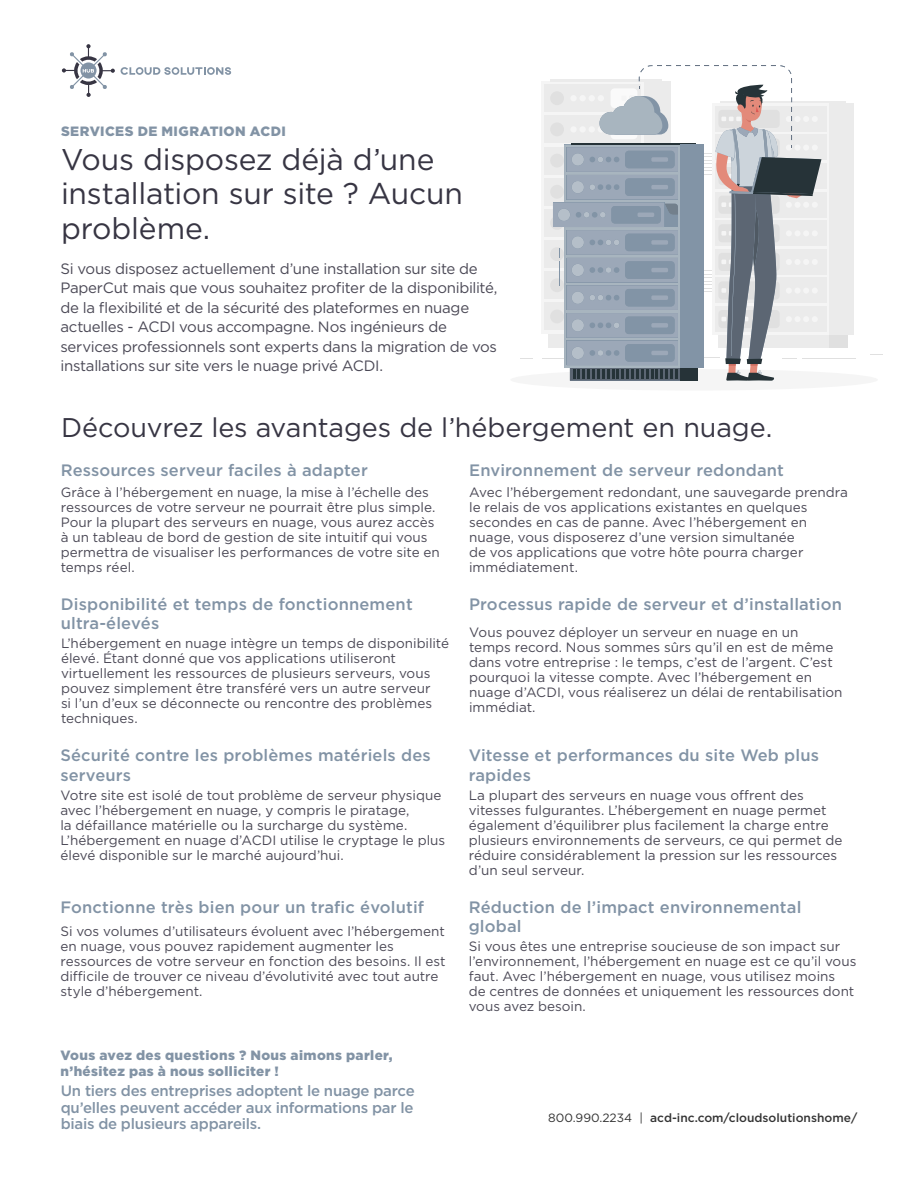
<style>
.page{position:relative;width:918px;height:1188px;background:#fff}
.page>*{position:absolute;margin:0;border:0;box-sizing:border-box;transform-origin:0 0}
.t1{font:30px/34.5px "Gotham";letter-spacing:-.005em;color:#373543}
.t2{font:27px "Gotham";letter-spacing:-.005em;color:#373543}
.t3{font:500 16.5px/19.8px "Gotham HTF";letter-spacing:.01em;color:#8293a5}
.t4{font:15px/19.5px "Gotham";letter-spacing:-.02em;color:#4b4956}
.t5{font:500 15px/16.5px "Gotham HTF";letter-spacing:-.015em;color:#8293a5;text-align:justify}
.t6{font:13.5px/15px "Gotham";color:#4b4956}
.t7{font:900 13.5px/16.2px "Gotham HTF";letter-spacing:.03em;color:#8293a5}
.t8{font:500 12px "Gotham HTF";color:#333}
.s1{font-family:"Gotham";font-weight:400}
</style>
<div class="page">
<hr style="left:543px;top:359px;width:46px;height:1px;background:#e0e0e0">
<hr style="left:802px;top:359px;width:54px;height:1px;background:#e0e0e0">
<div style="left:548px;top:333px;width:96px;height:15px;background:#ebebeb"></div>
<div style="left:542px;top:81px;width:102px;height:252px;background:#f5f5f5"></div>
<div style="left:545px;top:84px;width:96px;height:28px;background:#ebebeb"></div>
<div style="left:545px;top:303px;width:96px;height:27px;background:#ebebeb"></div>
<div style="left:545px;top:271px;width:96px;height:28px;background:#ebebeb"></div>
<div style="left:545px;top:240px;width:96px;height:28px;background:#ebebeb"></div>
<div style="left:545px;top:209px;width:96px;height:28px;background:#ebebeb"></div>
<div style="left:545px;top:178px;width:96px;height:28px;background:#ebebeb"></div>
<div style="left:545px;top:147px;width:96px;height:27px;background:#ebebeb"></div>
<div style="left:545px;top:116px;width:96px;height:27px;background:#ebebeb"></div>
<div style="left:718px;top:335px;width:111px;height:13px;background:#ebebeb"></div>
<div style="left:829px;top:335px;width:19px;height:13px;background:#e0e0e0"></div>
<div style="left:712px;top:103px;width:117px;height:232px;background:#f5f5f5"></div>
<hr style="left:720px;top:101px;width:126px;height:2px;background:#ebebeb">
<div style="left:829px;top:103px;width:25px;height:232px;background:#ebebeb"></div>
<div style="left:715px;top:106px;width:111px;height:26px;background:#ebebeb"></div>
<div style="left:715px;top:306px;width:111px;height:26px;background:#ebebeb"></div>
<div style="left:715px;top:278px;width:111px;height:25px;background:#ebebeb"></div>
<div style="left:715px;top:249px;width:111px;height:26px;background:#ebebeb"></div>
<div style="left:715px;top:221px;width:111px;height:25px;background:#ebebeb"></div>
<div style="left:715px;top:192px;width:111px;height:25px;background:#ebebeb"></div>
<div style="left:715px;top:163px;width:111px;height:26px;background:#ebebeb"></div>
<div style="left:715px;top:135px;width:111px;height:25px;background:#ebebeb"></div>
<div style="left:510px;top:369px;width:368px;height:22px;background:#f5f5f5;border-radius:50%"></div>
<svg style="left:549px;top:65px;width:272px;height:316px"></svg>
<svg style="left:62px;top:44px;width:53px;height:53px"></svg>
<svg style="left:121px;top:67px;width:110px;height:8px"></svg>
<p class="t7" style="left:61px;top:123px;width:226px">SERVICES DE MIGRATION ACDI</p>
<h1 class="t1" style="left:61px;top:141px;width:403px">Vous disposez déjà d’une installation sur site ? Aucun problème.</h1>
<p class="t4" style="left:60px;top:259px;width:438px">Si vous disposez actuellement d’une installation sur site de PaperCut mais que vous souhaitez profiter de la disponibilité, de la flexibilité et de la sécurité des plateformes en nuage actuelles - ACDI vous accompagne. Nos ingénieurs de services professionnels sont experts dans la migration de vos installations sur site vers le nuage privé ACDI.</p>
<h2 class="t2" style="left:61px;top:411px;width:713px">Découvrez les avantages de l’hébergement en nuage.</h2>
<p class="t3" style="left:61px;top:460px;width:309px">Ressources serveur faciles à adapter</p>
<p class="t3" style="left:469px;top:460px;width:316px">Environnement de serveur redondant</p>
<p class="t6" style="left:61px;top:484px;width:381px">Grâce à l’hébergement en nuage, la mise à l’échelle des ressources de votre serveur ne pourrait être plus simple.<br>Pour la plupart des serveurs en nuage, vous aurez accès à un tableau de bord de gestion de site intuitif qui vous permettra de visualiser les performances de votre site en temps réel.</p>
<p class="t3" style="left:61px;top:593px;width:354px">Disponibilité et temps de fonctionnement ultra-élevés</p>
<p class="t6" style="left:61px;top:636px;width:390px">L’hébergement en nuage intègre un temps de disponibilité élevé. Étant donné que vos applications utiliseront virtuellement les ressources de plusieurs serveurs, vous pouvez simplement être transféré vers un autre serveur<br>si l’un d’eux se déconnecte ou rencontre des problèmes techniques.</p>
<p class="t3" style="left:60px;top:745px;width:372px">Sécurité contre les problèmes matériels des serveurs</p>
<p class="t6" style="left:60px;top:787px;width:386px">Votre site est isolé de tout problème de serveur physique avec l’hébergement en nuage, y compris le piratage,<br>la défaillance matérielle ou la surcharge du système.<br>L’hébergement en nuage d’ACDI utilise le cryptage le plus élevé disponible sur le marché aujourd’hui.</p>
<p class="t3" style="left:60px;top:897px;width:365px">Fonctionne très bien pour un trafic évolutif</p>
<p class="t6" style="left:60px;top:924px;width:387px">Si vos volumes d’utilisateurs évoluent avec l’hébergement en nuage, vous pouvez rapidement augmenter les ressources de votre serveur en fonction des besoins. Il est difficile de trouver ce niveau d’évolutivité avec tout autre style d’hébergement.</p>
<p class="t7" style="left:60px;top:1047px;width:334px">Vous avez des questions ? Nous aimons parler, n’hésitez pas à nous solliciter !</p>
<p class="t5" style="left:61px;top:1082px;width:356px">Un tiers des entreprises adoptent le nuage parce qu’elles peuvent accéder aux informations par le biais de plusieurs appareils.</p>
<p class="t6" style="left:469px;top:484px;width:380px">Avec l’hébergement redondant, une sauvegarde prendra le relais de vos applications existantes en quelques secondes en cas de panne. Avec l’hébergement en nuage, vous disposerez d’une version simultanée<br>de vos applications que votre hôte pourra charger immédiatement.</p>
<p class="t3" style="left:469px;top:593px;width:374px">Processus rapide de serveur et d’installation</p>
<p class="t6" style="left:469px;top:625px;width:375px">Vous pouvez déployer un serveur en nuage en un temps record. Nous sommes sûrs qu’il en est de même dans votre entreprise : le temps, c’est de l’argent. C’est pourquoi la vitesse compte. Avec l’hébergement en nuage d’ACDI, vous réaliserez un délai de rentabilisation immédiat.</p>
<p class="t3" style="left:469px;top:745px;width:352px">Vitesse et performances du site Web plus rapides</p>
<p class="t6" style="left:469px;top:787px;width:375px">La plupart des serveurs en nuage vous offrent des vitesses fulgurantes. L’hébergement en nuage permet également d’équilibrer plus facilement la charge entre plusieurs environnements de serveurs, ce qui permet de réduire considérablement la pression sur les ressources d’un seul serveur.</p>
<p class="t3" style="left:469px;top:897px;width:334px">Réduction de l’impact environnemental global</p>
<p class="t6" style="left:469px;top:939px;width:389px">Si vous êtes une entreprise soucieuse de son impact sur l’environnement, l’hébergement en nuage est ce qu’il vous faut. Avec l’hébergement en nuage, vous utilisez moins<br>de centres de données et uniquement les ressources dont vous avez besoin.</p>
<p class="t8" style="left:548px;top:1111px;width:311px"><span class="s1">800.990.2234 |</span> acd-inc.com/cloudsolutionshome/</p>
</div>
